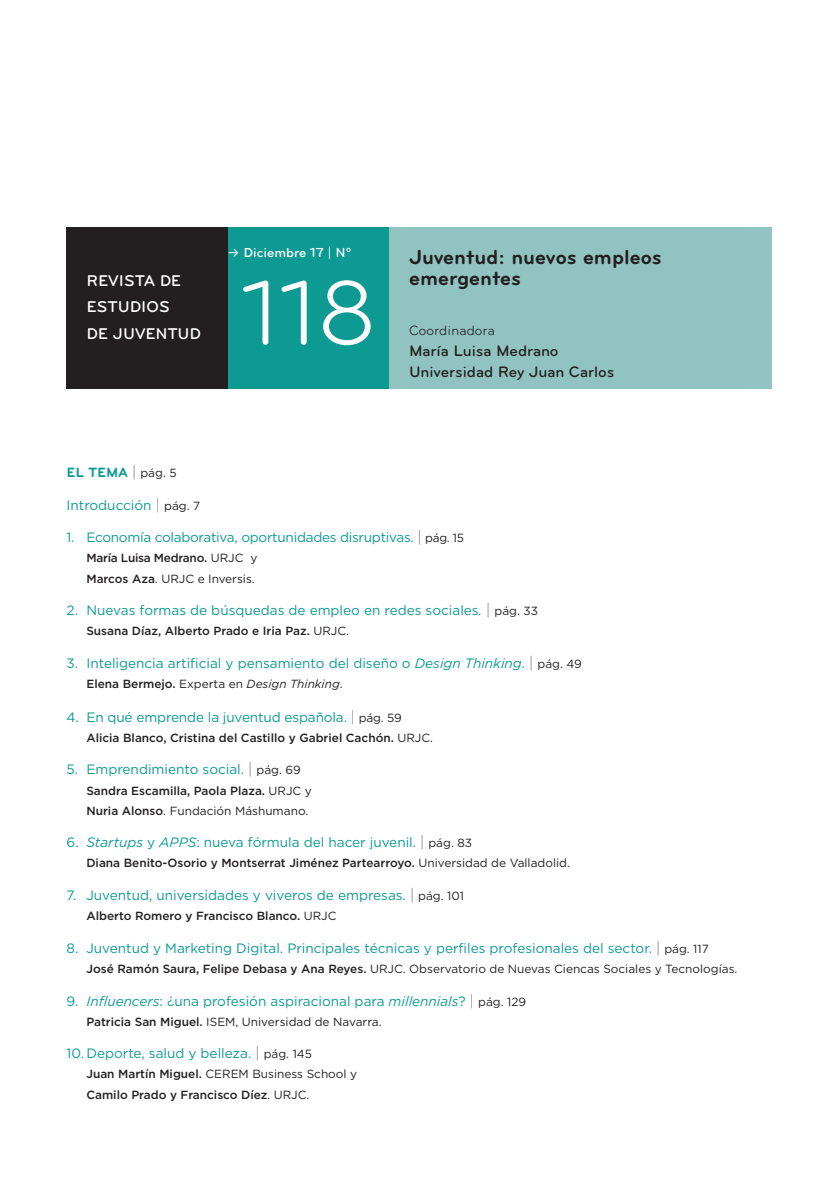
<style>
.page{position:relative;width:838px;height:1185px;background:#fff}
.page>*{position:absolute;margin:0;border:0;box-sizing:border-box;transform-origin:0 0}
.t1{font:94.15px "Bryant";color:#fff}
.t2{font:700 21px/21px "Bryant";color:#231f20}
.t3{font:500 16.1px/26.2px "Bryant";letter-spacing:.005em;color:#fff}
.t4{font:500 15.75px/21px "Bryant";color:#231f20}
.t5{font:14px "Bryant";color:#231f20}
.t6{font:700 14px "Bryant";color:#0d9a93}
.t7{font:13.65px "Gotham";color:#0d9a93}
.t8{font:13.65px "Gotham";letter-spacing:-.02em;color:#0d9a93}
.t9{font:500 13.65px "Bryant";color:#fff}
.t10{font:500 11.9px/20.1px "Gotham";color:#231f20}
.t11{font:11.9px "Gotham";color:#231f20}
.t12{font:500 11.9px/20.1px "Gotham";letter-spacing:-.02em;color:#231f20}
.t13{font:italic 11.9px "Gotham";color:#231f20}
.s1{font-weight:300;font-size:15.75px;color:#231f20}
.s2{font-family:"Gotham";font-weight:400;font-size:11.9px;color:#231f20}
.s3{font-family:"Bryant";font-weight:300;font-size:15.75px;color:#231f20}
.s4{font-size:11.9px;color:#231f20}
.s5{font-weight:400}
.s6{font-style:italic}
.s7{font-weight:500;font-style:normal}
.s8{font-style:normal}
.s9{font-weight:500}
</style>
<div class="page">
<div style="left:228px;top:228px;width:161px;height:161px;background:#0d9a93"></div>
<div style="left:67px;top:228px;width:161px;height:161px;background:#231f20"></div>
<div style="left:389px;top:228px;width:382px;height:161px;background:#91c3c1"></div>
<p class="t3" style="left:86px;top:267px;width:116px">REVISTA DE<br>ESTUDIOS<br>DE JUVENTUD</p>
<p class="t9" style="left:227px;top:244px;width:126px">≥ Diciembre 17 | Nº</p>
<h1 class="t1" style="left:241px;top:260px;width:138px">118</h1>
<h2 class="t2" style="left:409px;top:246px;width:254px">Juventud: nuevos empleos emergentes</h2>
<p class="t5" style="left:409px;top:322px;width:87px">Coordinadora</p>
<p class="t4" style="left:409px;top:340px;width:207px">María Luisa Medrano<br>Universidad Rey Juan Carlos</p>
<p class="t6" style="left:67px;top:465px;width:112px">EL TEMA <span class="s1">|</span> <span class="s2">pág. 5</span></p>
<p class="t7" style="left:67px;top:496px;width:135px">Introducción <span class="s3">|</span> <span class="s4">pág. 7</span></p>
<p class="t8" style="left:67px;top:529px;width:399px">1. Economía colaborativa, oportunidades disruptivas. <span class="s3">|</span> <span class="s4">pág. 15</span></p>
<p class="t12" style="left:86px;top:548px;width:173px">María Luisa Medrano. <span class="s5">URJC y<br></span>Marcos Aza<span class="s5">. URJC e Inversis.</span></p>
<p class="t7" style="left:67px;top:601px;width:473px">2. Nuevas formas de búsquedas de empleo en redes sociales<span class="s6">.</span> <span class="s3">|</span> <span class="s4">pág. 33</span></p>
<p class="t10" style="left:86px;top:621px;width:264px">Susana Díaz, Alberto Prado e Iria Paz. <span class="s5">URJC.</span></p>
<p class="t7" style="left:67px;top:654px;width:517px">3. Inteligencia artificial y pensamiento del diseño o <span class="s6">Design Thinking</span>. <span class="s3">|</span> <span class="s4">pág. 49</span></p>
<p class="t13" style="left:86px;top:676px;width:258px"><span class="s7">Elena Bermejo.</span> <span class="s8">Experta en</span> Design Thinking<span class="s8">.</span></p>
<p class="t7" style="left:67px;top:708px;width:337px">4. En qué emprende la juventud española. <span class="s3">|</span> <span class="s4">pág. 59</span></p>
<p class="t10" style="left:86px;top:727px;width:348px">Alicia Blanco, Cristina del Castillo y Gabriel Cachón. <span class="s5">URJC.</span></p>
<p class="t7" style="left:67px;top:761px;width:235px">5. Emprendimiento social. <span class="s3">|</span> <span class="s4">pág. 69</span></p>
<p class="t10" style="left:86px;top:780px;width:227px">Sandra Escamilla, Paola Plaza. <span class="s5">URJC y<br></span>Nuria Alonso<span class="s5">. Fundación Máshumano.</span></p>
<p class="t7" style="left:67px;top:834px;width:407px">6. <span class="s6">Startups</span> y <span class="s6">APPS</span>: nueva fórmula del hacer juvenil. <span class="s3">|</span> <span class="s4">pág. 83</span></p>
<p class="t10" style="left:86px;top:853px;width:485px">Diana Benito-Osorio y Montserrat Jiménez Partearroyo. <span class="s5">Universidad de Valladolid.</span></p>
<p class="t7" style="left:67px;top:886px;width:399px">7. Juventud, universidades y viveros de empresas. <span class="s3">|</span> <span class="s4">pág. 101</span></p>
<p class="t10" style="left:86px;top:906px;width:251px">Alberto Romero y Francisco Blanco. <span class="s5">URJC</span></p>
<p class="t7" style="left:67px;top:939px;width:643px">8. Juventud y Marketing Digital. Principales técnicas y perfiles profesionales del sector. <span class="s3">|</span> <span class="s4">pág. 117</span></p>
<p class="t11" style="left:86px;top:961px;width:652px"><span class="s9">José Ramón Saura, Felipe Debasa y Ana Reyes.</span> URJC. Observatorio de Nuevas Ciencas Sociales y Tecnologías.</p>
<p class="t7" style="left:67px;top:992px;width:461px">9. <span class="s6">Influencers</span>: ¿una profesión aspiracional para <span class="s6">millennials</span>? <span class="s3">|</span> <span class="s4">pág. 129</span></p>
<p class="t11" style="left:86px;top:1014px;width:297px"><span class="s9">Patricia San Miguel.</span> ISEM, Universidad de Navarra.</p>
<p class="t7" style="left:67px;top:1044px;width:247px">10. Deporte, salud y belleza. <span class="s3">|</span> <span class="s4">pág. 145</span></p>
<p class="t10" style="left:86px;top:1064px;width:272px">Juan Martín Miguel. <span class="s5">CEREM Business School y<br></span>Camilo Prado y Francisco Díez<span class="s5">. URJC.</span></p>
</div>
